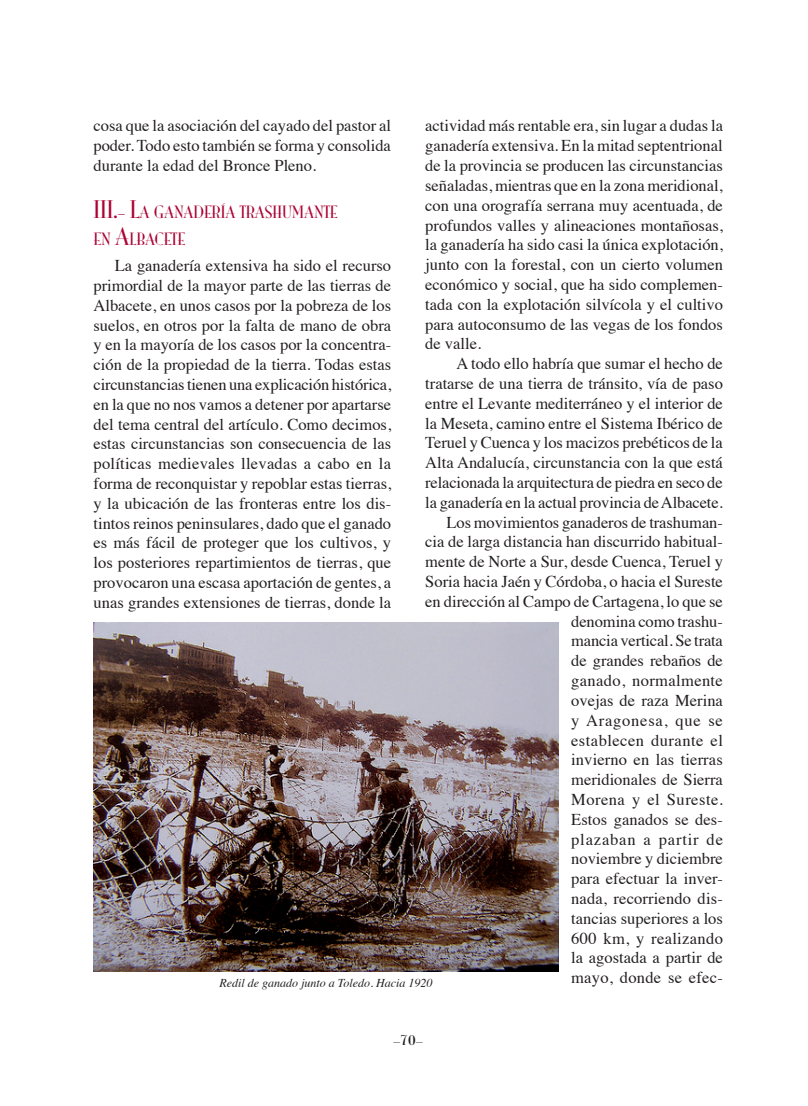
<style>
.page{position:relative;width:808px;height:1106px;background:#fff}
.page>*{position:absolute;margin:0;border:0;box-sizing:border-box;transform-origin:0 0}
.Texto{font:16.5px/19.8px "Times";color:#231f20;text-align:justify}
.t1{font:16.5px "Mona Lisa Solid";color:#231f20}
.Capitulillo{font:15.75px "Mona Lisa Solid";color:#ab0333}
.PIES_DE_foto{font:italic 12px "Times";color:#231f20}
.s1{font-size:22.5px}
</style>
<div class="page">
<img style="left:94px;top:622px;width:464px;height:349px">
<p class="Texto" style="left:94px;top:115px;width:299px">cosa que la asociación del cayado del pastor al poder. Todo esto también se forma y consolida durante la edad del Bronce Pleno.</p>
<p class="Capitulillo" style="left:94px;top:203px;width:245px"><span class="s1">III .- L</span>A GANADERÍA TRASHUMANTE</p>
<p class="Capitulillo" style="left:94px;top:230px;width:93px">EN <span class="s1">A</span>LBACETE</p>
<p class="Texto" style="left:94px;top:254px;width:299px;text-indent:21px">La ganadería extensiva ha sido el recurso primordial de la mayor parte de las tierras de Albacete, en unos casos por la pobreza de los suelos, en otros por la falta de mano de obra y en la mayoría de los casos por la concentra&shy;ción de la propiedad de la tierra. Todas estas circunstancias tienen una explicación histórica, en la que no nos vamos a detener por apartarse del tema central del artículo. Como decimos, estas circunstancias son consecuencia de las políticas medievales llevadas a cabo en la forma de reconquistar y repoblar estas tierras, y la ubicación de las fronteras entre los dis&shy;tintos reinos peninsulares, dado que el ganado es más fácil de proteger que los cultivos, y los posteriores repartimientos de tierras, que provocaron una escasa aportación de gentes, a unas grandes extensiones de tierras, donde la</p>
<p class="Texto" style="left:425px;top:115px;width:299px">actividad más rentable era, sin lugar a dudas la ganadería extensiva. En la mitad septentrional de la provincia se producen las circunstancias señaladas, mientras que en la zona meridional, con una orografía serrana muy acentuada, de profundos valles y alineaciones montañosas, la ganadería ha sido casi la única explotación, junto con la forestal, con un cierto volumen económico y social, que ha sido complemen&shy;tada con la explotación silvícola y el cultivo para autoconsumo de las vegas de los fondos de valle.</p>
<p class="Texto" style="left:425px;top:352px;width:299px;text-indent:31px">A todo ello habría que sumar el hecho de tratarse de una tierra de tránsito, vía de paso entre el Levante mediterráneo y el interior de la Meseta, camino entre el Sistema Ibérico de Teruel y Cuenca y los macizos prebéticos de la Alta Andalucía, circunstancia con la que está relacionada la arquitectura de piedra en seco de la ganadería en la actual provincia de Albacete.</p>
<p class="Texto" style="left:425px;top:511px;width:299px;text-align:right">Los movimientos ganaderos de trashuman&shy;cia de larga distancia han discurrido habitual&shy;mente de Norte a Sur, desde Cuenca, Teruel y<br>Soria hacia Jaén y Córdoba, o hacia el Sureste en dirección al Campo de Cartagena, lo que se denomina como trashu-<br>mancia vertical. Se trata<br>de grandes rebaños de<br>ganado, normalmente<br>ovejas de raza Merina<br>y Aragonesa, que se<br>establecen durante el<br>invierno en las tierras<br>meridionales de Sierra<br>Morena y el Sureste.<br>Estos ganados se des-<br>plazaban a partir de<br>noviembre y diciembre<br>para efectuar la inver-<br>nada, recorriendo dis-<br>tancias superiores a los<br>600 km, y realizando<br>la agostada a partir de<br>mayo, donde se efec-</p>
<p class="PIES_DE_foto" style="left:220px;top:972px;width:214px">Redil de ganado junto a Toledo. Hacia 1920</p>
<p class="t1" style="left:393px;top:1029px;width:31px">–70–</p>
</div>
